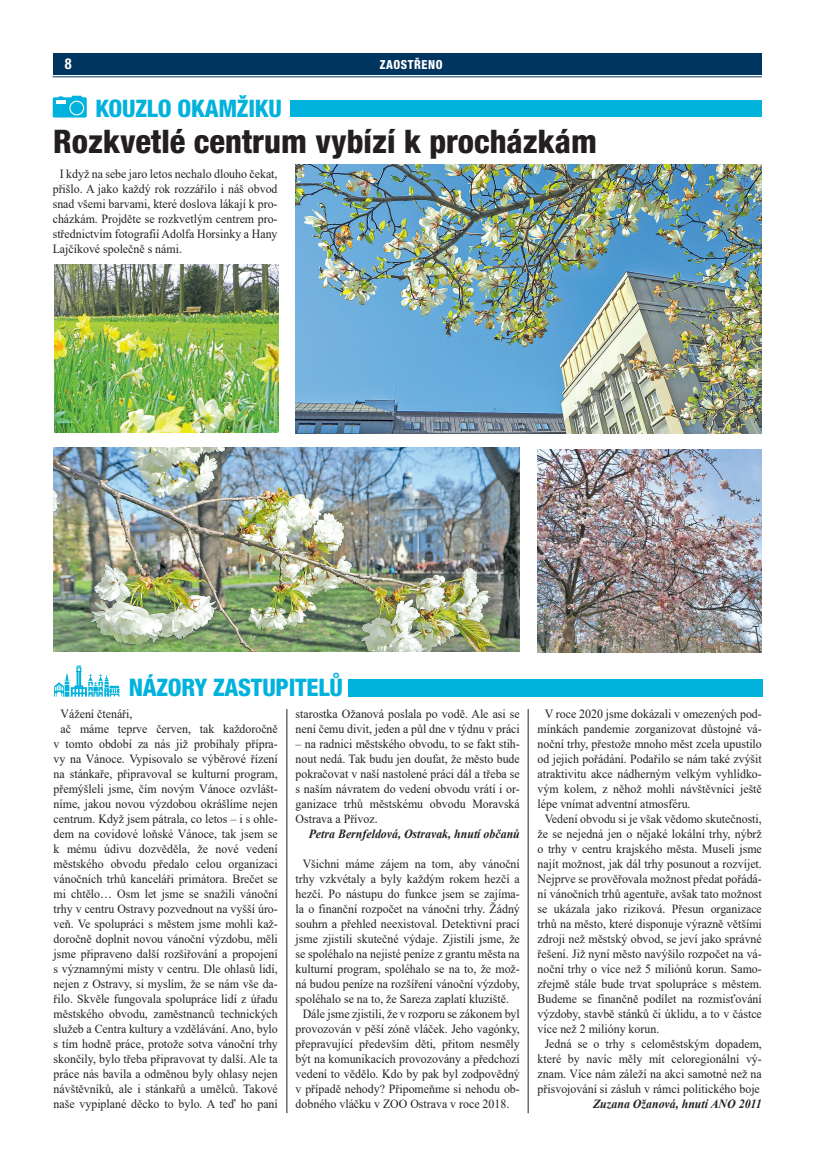
<style>
.page{position:relative;width:815px;height:1170px;background:#fff}
.page>*{position:absolute;margin:0;border:0;box-sizing:border-box;transform-origin:0 0}
.t1{font:800 condensed 32.5px "Helvetica Neue LT Pro";color:#231f20}
.t2{font:800 condensed 24.12px "Helvetica Neue LT Pro";letter-spacing:-.01em;color:#00b2dc}
.t3{font:700 condensed 15px "Helvetica Neue LT Pro";color:#fff;scale:.95 1}
.t4{font:12.5px/15px "Times New Roman";color:#231f20;text-align:justify;scale:.95 1}
.t5{font:italic 700 12.5px "Times New Roman";color:#231f20;scale:.95 1}
.t6{font:800 condensed 12.5px "Helvetica Neue LT Pro";letter-spacing:.05em;color:#fff;scale:.95 1}
</style>
<div class="page">
<div style="left:53px;top:53px;width:709px;height:21px;background:#003560"></div>
<hr style="left:53px;top:76px;width:709px;height:1px;background:#003560">
<div style="left:290px;top:100px;width:471px;height:17px;background:#00b2dc"></div>
<div style="left:53px;top:97px;width:34px;height:20px;background:#00b2dc;border-radius:2px"></div>
<div style="left:69px;top:101px;width:15px;height:14px;border:1px solid #fff;border-radius:50%"></div>
<svg style="left:56px;top:96px;width:26px;height:8px"></svg>
<img style="left:296px;top:165px;width:465px;height:268px">
<img style="left:537px;top:449px;width:225px;height:203px">
<img style="left:53px;top:447px;width:467px;height:204px">
<hr style="left:528px;top:709px;width:1px;height:404px;background:#231f20">
<hr style="left:287px;top:709px;width:1px;height:404px;background:#231f20">
<div style="left:348px;top:679px;width:415px;height:18px;background:#00b2dc"></div>
<svg style="left:54px;top:665px;width:65px;height:31px"></svg>
<img style="left:54px;top:264px;width:225px;height:168px">
<p class="t3" style="left:65px;top:55px;width:9px">8</p>
<p class="t6" style="left:380px;top:57px;width:67px">ZAOSTŘENO</p>
<h2 class="t2" style="left:95px;top:93px;width:188px">KOUZLO OKAMŽIKU</h2>
<h1 class="t1" style="left:53px;top:122px;width:545px">Rozkvetlé centrum vybízí k procházkám</h1>
<p class="t4" style="left:53px;top:165px;width:238px;text-indent:7px">I když na sebe jaro letos nechalo dlouho čekat, přišlo. A jako každý rok rozzářilo i náš obvod snad všemi barvami, které doslova lákají k pro&shy;cházkám. Projděte se rozkvetlým centrem pro&shy;střednictvím fotografií Adolfa Horsinky a Hany Lajčíkové společně s námi.</p>
<h2 class="t2" style="left:129px;top:673px;width:216px">NÁZORY ZASTUPITELŮ</h2>
<p class="t4" style="left:61px;top:705px;width:77px">Vážení čtenáři,</p>
<p class="t4" style="left:61px;top:720px;width:230px">ač máme teprve červen, tak každoročně</p>
<p class="t4" style="left:54px;top:735px;width:238px">v tomto období za nás již probíhaly přípra-</p>
<p class="t4" style="left:54px;top:750px;width:238px">vy na Vánoce. Vypisovalo se výběrové řízení</p>
<p class="t4" style="left:54px;top:765px;width:238px">na stánkaře, připravoval se kulturní program,</p>
<p class="t4" style="left:54px;top:780px;width:238px">přemýšleli jsme, čím novým Vánoce ozvlášt-</p>
<p class="t4" style="left:54px;top:795px;width:238px">níme, jakou novou výzdobou okrášlíme nejen</p>
<p class="t4" style="left:54px;top:810px;width:238px">centrum. Když jsem pátrala, co letos – i s ohle-</p>
<p class="t4" style="left:54px;top:825px;width:238px">dem na covidové loňské Vánoce, tak jsem se</p>
<p class="t4" style="left:54px;top:840px;width:238px">k mému údivu dozvěděla, že nové vedení</p>
<p class="t4" style="left:54px;top:855px;width:238px">městského obvodu předalo celou organizaci</p>
<p class="t4" style="left:54px;top:870px;width:238px">vánočních trhů kanceláři primátora. Brečet se</p>
<p class="t4" style="left:54px;top:885px;width:238px">mi chtělo… Osm let jsme se snažili vánoční</p>
<p class="t4" style="left:54px;top:900px;width:238px">trhy v centru Ostravy pozvednout na vyšší úro-</p>
<p class="t4" style="left:54px;top:915px;width:238px">veň. Ve spolupráci s městem jsme mohli kaž-</p>
<p class="t4" style="left:54px;top:930px;width:238px">doročně doplnit novou vánoční výzdobu, měli</p>
<p class="t4" style="left:54px;top:945px;width:238px">jsme připraveno další rozšiřování a propojení</p>
<p class="t4" style="left:54px;top:960px;width:238px">s významnými místy v centru. Dle ohlasů lidí,</p>
<p class="t4" style="left:54px;top:975px;width:238px">nejen z Ostravy, si myslím, že se nám vše da-</p>
<p class="t4" style="left:54px;top:990px;width:238px">řilo. Skvěle fungovala spolupráce lidí z úřadu</p>
<p class="t4" style="left:54px;top:1005px;width:238px">městského obvodu, zaměstnanců technických</p>
<p class="t4" style="left:54px;top:1020px;width:238px">služeb a Centra kultury a vzdělávání. Ano, bylo</p>
<p class="t4" style="left:54px;top:1035px;width:238px">s tím hodně práce, protože sotva vánoční trhy</p>
<p class="t4" style="left:54px;top:1050px;width:238px">skončily, bylo třeba připravovat ty další. Ale ta</p>
<p class="t4" style="left:54px;top:1065px;width:238px">práce nás bavila a odměnou byly ohlasy nejen</p>
<p class="t4" style="left:54px;top:1080px;width:238px">návštěvníků, ale i stánkařů a umělců. Takové</p>
<p class="t4" style="left:54px;top:1095px;width:238px">naše vypiplané děcko to bylo. A teď ho paní</p>
<p class="t4" style="left:296px;top:705px;width:238px">starostka Ožanová poslala po vodě. Ale asi se není čemu divit, jeden a půl dne v týdnu v práci</p>
<p class="t4" style="left:296px;top:735px;width:238px">– na radnici městského obvodu, to se fakt stih&shy;nout nedá. Tak budu jen doufat, že město bude pokračovat v naší nastolené práci dál a třeba se s naším návratem do vedení obvodu vrátí i or&shy;ganizace trhů městskému obvodu Moravská Ostrava a Přívoz.</p>
<p class="t5" style="left:309px;top:825px;width:224px">Petra Bernfeldová, Ostravak, hnutí občanů</p>
<p class="t4" style="left:303px;top:855px;width:230px">Všichni máme zájem na tom, aby vánoční</p>
<p class="t4" style="left:296px;top:870px;width:238px">trhy vzkvétaly a byly každým rokem hezčí a</p>
<p class="t4" style="left:296px;top:885px;width:238px">hezčí. Po nástupu do funkce jsem se zajíma-</p>
<p class="t4" style="left:296px;top:900px;width:238px">la o finanční rozpočet na vánoční trhy. Žádný</p>
<p class="t4" style="left:296px;top:915px;width:238px">souhrn a přehled neexistoval. Detektivní prací</p>
<p class="t4" style="left:296px;top:930px;width:238px">jsme zjistili skutečné výdaje. Zjistili jsme, že</p>
<p class="t4" style="left:296px;top:945px;width:238px">se spoléhalo na nejisté peníze z grantu města na</p>
<p class="t4" style="left:296px;top:960px;width:238px">kulturní program, spoléhalo se na to, že mož-</p>
<p class="t4" style="left:296px;top:975px;width:238px">ná budou peníze na rozšíření vánoční výzdoby,</p>
<p class="t4" style="left:296px;top:990px;width:226px">spoléhalo se na to, že Sareza zaplatí kluziště.</p>
<p class="t4" style="left:303px;top:1005px;width:230px">Dále jsme zjistili, že v rozporu se zákonem byl</p>
<p class="t4" style="left:296px;top:1020px;width:238px">provozován v pěší zóně vláček. Jeho vagónky,</p>
<p class="t4" style="left:296px;top:1035px;width:238px">přepravující především děti, přitom nesměly</p>
<p class="t4" style="left:296px;top:1050px;width:238px">být na komunikacích provozovány a předchozí</p>
<p class="t4" style="left:296px;top:1065px;width:238px">vedení to vědělo. Kdo by pak byl zodpovědný</p>
<p class="t4" style="left:296px;top:1080px;width:238px">v případě nehody? Připomeňme si nehodu ob-</p>
<p class="t4" style="left:296px;top:1095px;width:226px">dobného vláčku v ZOO Ostrava v roce 2018.</p>
<p class="t4" style="left:545px;top:705px;width:230px">V roce 2020 jsme dokázali v omezených pod-</p>
<p class="t4" style="left:538px;top:720px;width:238px">mínkách pandemie zorganizovat důstojné vá-</p>
<p class="t4" style="left:538px;top:735px;width:238px">noční trhy, přestože mnoho měst zcela upustilo</p>
<p class="t4" style="left:538px;top:750px;width:238px">od jejich pořádání. Podařilo se nám také zvýšit</p>
<p class="t4" style="left:538px;top:765px;width:238px">atraktivitu akce nádherným velkým vyhlídko-</p>
<p class="t4" style="left:538px;top:780px;width:238px">vým kolem, z něhož mohli návštěvníci ještě</p>
<p class="t4" style="left:538px;top:795px;width:163px">lépe vnímat adventní atmosféru.</p>
<p class="t4" style="left:545px;top:810px;width:230px">Vedení obvodu si je však vědomo skutečnosti,</p>
<p class="t4" style="left:538px;top:825px;width:238px">že se nejedná jen o nějaké lokální trhy, nýbrž</p>
<p class="t4" style="left:538px;top:840px;width:238px">o trhy v centru krajského města. Museli jsme</p>
<p class="t4" style="left:538px;top:855px;width:238px">najít možnost, jak dál trhy posunout a rozvíjet.</p>
<p class="t4" style="left:538px;top:870px;width:238px">Nejprve se prověřovala možnost předat pořádá-</p>
<p class="t4" style="left:538px;top:885px;width:238px">ní vánočních trhů agentuře, avšak tato možnost</p>
<p class="t4" style="left:538px;top:900px;width:238px">se ukázala jako riziková. Přesun organizace</p>
<p class="t4" style="left:538px;top:915px;width:238px">trhů na město, které disponuje výrazně většími</p>
<p class="t4" style="left:538px;top:930px;width:238px">zdroji než městský obvod, se jeví jako správné</p>
<p class="t4" style="left:538px;top:945px;width:238px">řešení. Již nyní město navýšilo rozpočet na vá-</p>
<p class="t4" style="left:538px;top:960px;width:238px">noční trhy o více než 5 miliónů korun. Samo-</p>
<p class="t4" style="left:538px;top:975px;width:238px">zřejmě stále bude trvat spolupráce s městem.</p>
<p class="t4" style="left:538px;top:990px;width:238px">Budeme se finančně podílet na rozmisťování</p>
<p class="t4" style="left:538px;top:1005px;width:238px">výzdoby, stavbě stánků či úklidu, a to v částce</p>
<p class="t4" style="left:538px;top:1020px;width:130px">více než 2 milióny korun.</p>
<p class="t4" style="left:545px;top:1035px;width:230px">Jedná se o trhy s celoměstským dopadem,</p>
<p class="t4" style="left:538px;top:1050px;width:238px">které by navíc měly mít celoregionální vý-</p>
<p class="t4" style="left:538px;top:1065px;width:238px">znam. Více nám záleží na akci samotné než na</p>
<p class="t4" style="left:538px;top:1080px;width:236px">přisvojování si zásluh v rámci politického boje</p>
<p class="t5" style="left:593px;top:1095px;width:179px">Zuzana Ožanová, hnutí ANO 2011</p>
</div>
